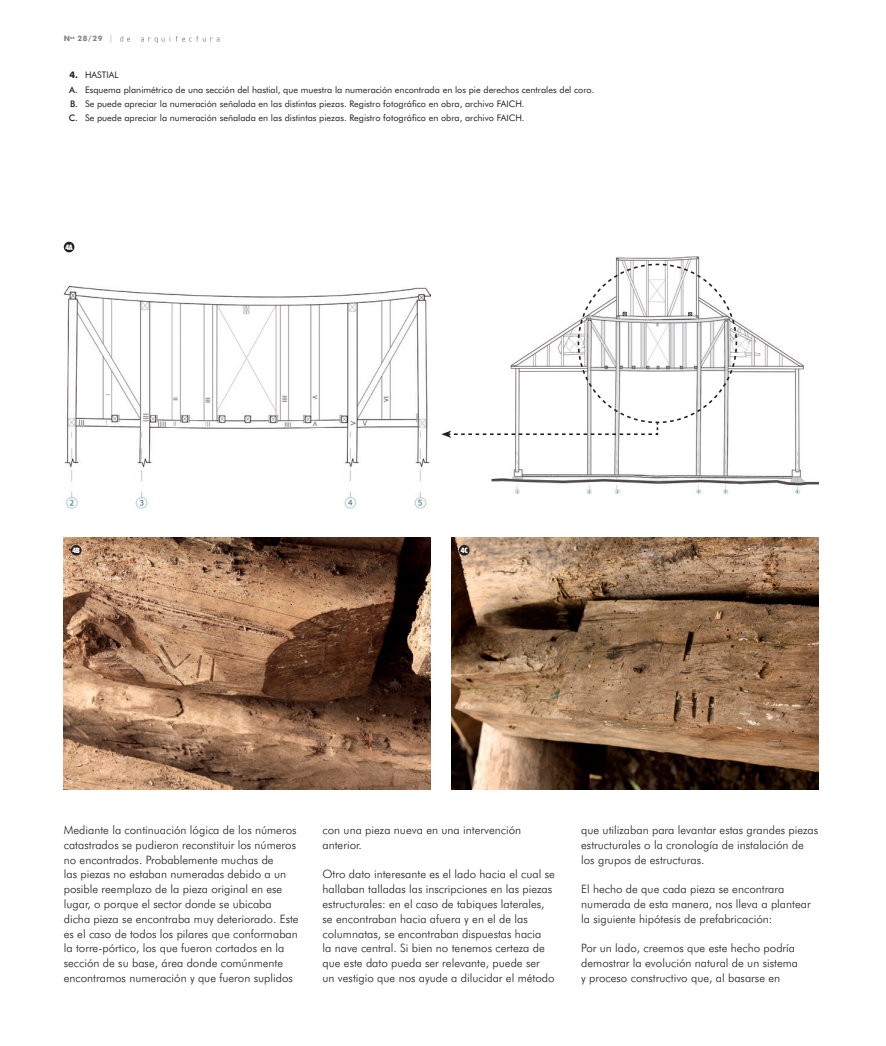
<style>
.page{position:relative;width:886px;height:1046px;background:#fff}
.page>*{position:absolute;margin:0;border:0;box-sizing:border-box;transform-origin:0 0}
.TEXTO_GENERAL_Texto{font:300 11.5px/14.8px "Futura BT";color:#231f20}
.IMÁGENES_Lecturas{font:9px "Futura BT";color:#231f20}
.t1{font:700 7.5px "Futura BT";color:#808285}
.IMÁGENES_Número_en_c{font:900 condensed 7.5px "Futura BT";color:#fff}
.s1{font-weight:300}
.s2{font-weight:700}
.s3{font-weight:500}
</style>
<div class="page">
<svg style="left:120px;top:36px;width:99px;height:7px"></svg>
<img style="left:64px;top:287px;width:367px;height:221px">
<img style="left:491px;top:256px;width:328px;height:237px">
<img style="left:64px;top:538px;width:367px;height:251px">
<img style="left:452px;top:538px;width:367px;height:251px">
<div style="left:64px;top:242px;width:10px;height:10px;background:#231f20;border-radius:50%"></div>
<div style="left:71px;top:545px;width:10px;height:10px;background:#231f20;border-radius:50%"></div>
<div style="left:459px;top:545px;width:10px;height:10px;background:#231f20;border-radius:50%"></div>
<svg style="left:441px;top:263px;width:297px;height:175px"></svg>
<p class="t1" style="left:64px;top:34px;width:51px">N<sup>os</sup> 28/29 <span class="s1">|</span></p>
<p class="IMÁGENES_Lecturas" style="left:69px;top:69px;width:51px"><span class="s2">4.</span> HASTIAL</p>
<p class="IMÁGENES_Lecturas" style="left:69px;top:84px;width:527px"><span class="s3">A.</span> Esquema planimétrico de una sección del hastial, que muestra la numeración encontrada en los pie derechos centrales del coro.</p>
<p class="IMÁGENES_Lecturas" style="left:70px;top:98px;width:456px"><span class="s3">B.</span> Se puede apreciar la numeración señalada en las distintas piezas. Registro fotográfico en obra, archivo FAICH.</p>
<p class="IMÁGENES_Lecturas" style="left:69px;top:113px;width:457px"><span class="s3">C.</span> Se puede apreciar la numeración señalada en las distintas piezas. Registro fotográfico en obra, archivo FAICH.</p>
<p class="IMÁGENES_Número_en_c" style="left:65px;top:243px;width:9px">4A</p>
<p class="IMÁGENES_Número_en_c" style="left:72px;top:546px;width:9px">4B</p>
<p class="IMÁGENES_Número_en_c" style="left:461px;top:546px;width:8px">4C</p>
<p class="TEXTO_GENERAL_Texto" style="left:64px;top:822px;width:236px">Mediante la continuación lógica de los números catastrados se pudieron reconstituir los números no encontrados. Probablemente muchas de<br>las piezas no estaban numeradas debido a un posible reemplazo de la pieza original en ese lugar, o porque el sector donde se ubicaba dicha pieza se encontraba muy deteriorado. Este es el caso de todos los pilares que conformaban la torre-pórtico, los que fueron cortados en la sección de su base, área donde comúnmente encontramos numeración y que fueron suplidos</p>
<p class="TEXTO_GENERAL_Texto" style="left:322px;top:822px;width:200px">con una pieza nueva en una intervención anterior.</p>
<p class="TEXTO_GENERAL_Texto" style="left:322px;top:866px;width:234px">Otro dato interesante es el lado hacia el cual se hallaban talladas las inscripciones en las piezas estructurales: en el caso de tabiques laterales, se encontraban hacia afuera y en el de las columnatas, se encontraban dispuestas hacia<br>la nave central. Si bien no tenemos certeza de que este dato pueda ser relevante, puede ser<br>un vestigio que nos ayude a dilucidar el método</p>
<p class="TEXTO_GENERAL_Texto" style="left:581px;top:822px;width:239px">que utilizaban para levantar estas grandes piezas estructurales o la cronología de instalación de los grupos de estructuras.</p>
<p class="TEXTO_GENERAL_Texto" style="left:581px;top:881px;width:231px">El hecho de que cada pieza se encontrara numerada de esta manera, nos lleva a plantear la siguiente hipótesis de prefabricación:</p>
<p class="TEXTO_GENERAL_Texto" style="left:581px;top:940px;width:218px">Por un lado, creemos que este hecho podría demostrar la evolución natural de un sistema y proceso constructivo que, al basarse en</p>
</div>
